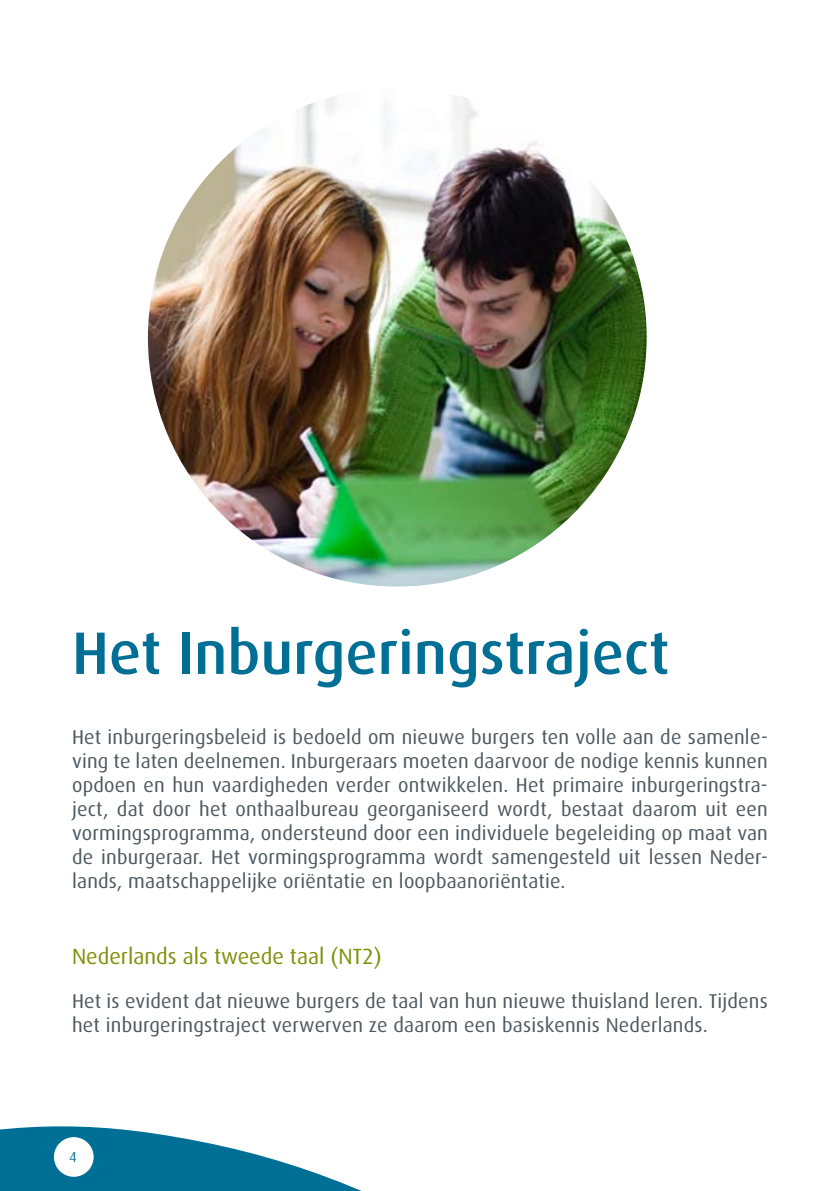
<style>
.page{position:relative;width:840px;height:1191px;background:#fff}
.page>*{position:absolute;margin:0;border:0;box-sizing:border-box;transform-origin:0 0}
.t1{font:500 60px "Dax Pro";color:#006f95}
.t2{font:22px "Dax Pro";color:#7d9008}
.t3{font:20px/24px "Dax Pro";letter-spacing:.01em;color:#4c575f;text-align:justify}
.t4{font:14.4px "Dax Pro";color:#006f95}
</style>
<div class="page">
<svg style="left:0;top:1126px;width:362px;height:65px;fill:#006f95"></svg>
<div style="left:54px;top:1137px;width:40px;height:39px;background:#fff;border-radius:50%"></div>
<img style="left:148px;top:88px;width:498px;height:498px;border-radius:249px">
<h1 class="t1" style="left:72px;top:615px;width:598px">Het Inburgeringstraject</h1>
<p class="t3" style="left:72px;top:725px;width:697px">Het inburgeringsbeleid is bedoeld om nieuwe burgers ten volle aan de samenle&shy;ving te laten deelnemen. Inburgeraars moeten daarvoor de nodige kennis kunnen opdoen en hun vaardigheden verder ontwikkelen. Het primaire inburgeringstra&shy;ject, dat door het onthaalbureau georganiseerd wordt, bestaat daarom uit een vormingsprogramma, ondersteund door een individuele begeleiding op maat van de inburgeraar. Het vormingsprogramma wordt samengesteld uit lessen Neder&shy;lands, maatschappelijke oriëntatie en loopbaanoriëntatie.</p>
<p class="t2" style="left:72px;top:943px;width:311px">Nederlands als tweede taal (NT2)</p>
<p class="t3" style="left:72px;top:989px;width:697px">Het is evident dat nieuwe burgers de taal van hun nieuwe thuisland leren. Tijdens het inburgeringstraject verwerven ze daarom een basiskennis Nederlands.</p>
<p class="t4" style="left:69px;top:1147px;width:9px">4</p>
</div>
